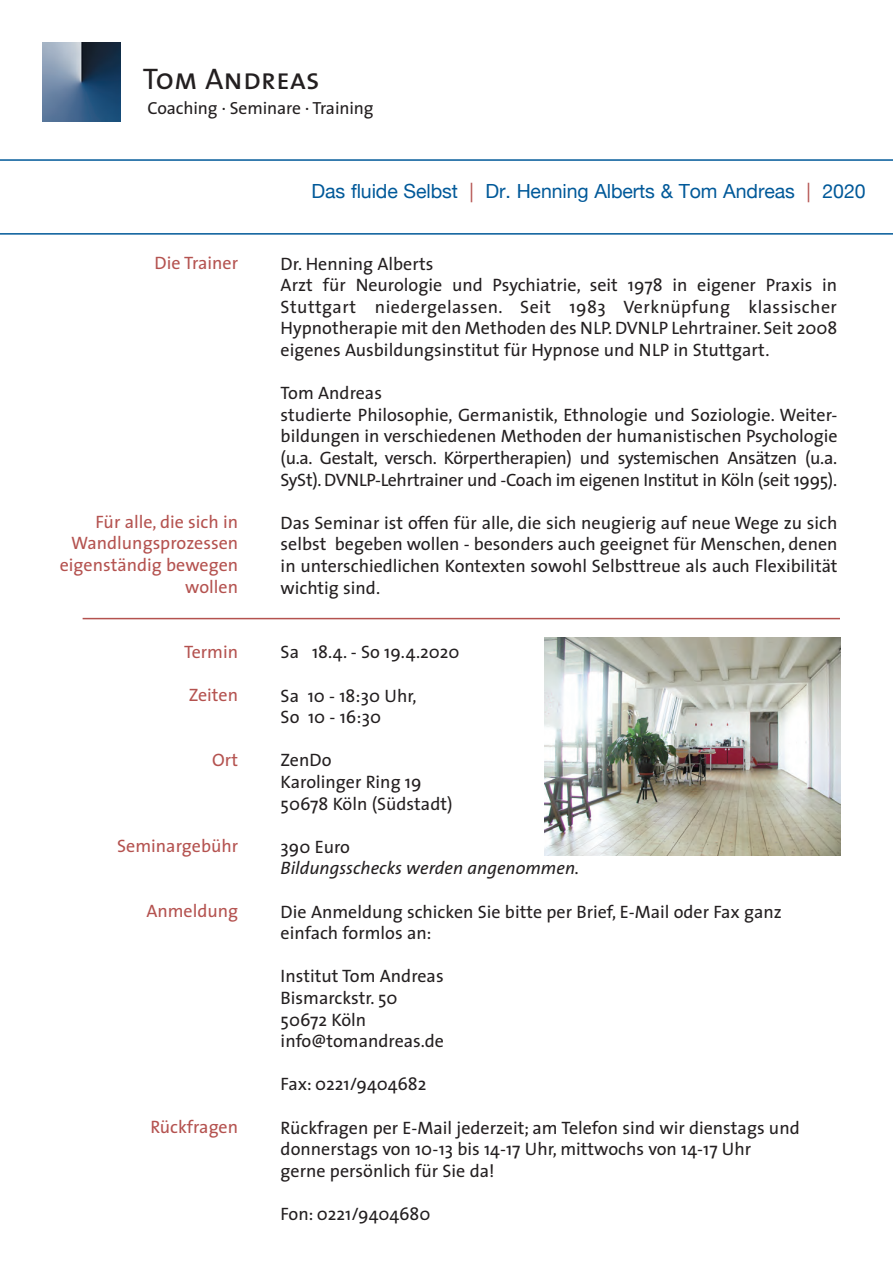
<style>
.page{position:relative;width:893px;height:1263px;background:#fff}
.page>*{position:absolute;margin:0;border:0;box-sizing:border-box;transform-origin:0 0}
.t1{font:29.85px "The Sans Caps";color:#231f20}
.t2{font:19.5px "Helvetica Neue";letter-spacing:-.005em;color:#005999}
.t3{font:18px/21.6px "The Sans";color:#231f20}
.t4{font:18px/21.6px "The Sans";color:#b4524f;text-align:right}
.t5{font:italic 18px "The Sans";color:#231f20}
.t6{font:17.55px "The Sans";letter-spacing:-.005em;color:#231f20}
.s1{color:#b4524f}
</style>
<div class="page">
<img style="left:43px;top:43px;width:78px;height:78px">
<hr style="left:0;top:233px;width:893px;height:2px;background:#005999">
<hr style="left:0;top:159px;width:893px;height:2px;background:#005999">
<hr style="left:83px;top:618px;width:757px;height:1px;background:#b4524f">
<img style="left:544px;top:637px;width:297px;height:218px">
<h1 class="t1" style="left:143px;top:69px;width:178px">Tom Andreas</h1>
<p class="t6" style="left:148px;top:101px;width:228px">Coaching · Seminare · Training</p>
<p class="t4" style="left:155px;top:253px;width:85px">Die Trainer</p>
<p class="t4" style="left:60px;top:513px;width:180px">Für alle, die sich in<br>Wandlungsprozessen eigenständig bewegen wollen</p>
<p class="t4" style="left:184px;top:642px;width:55px">Termin</p>
<p class="t4" style="left:189px;top:685px;width:51px">Zeiten</p>
<p class="t4" style="left:212px;top:750px;width:28px">Ort</p>
<p class="t4" style="left:117px;top:837px;width:122px">Seminargebühr</p>
<p class="t4" style="left:146px;top:901px;width:93px">Anmeldung</p>
<p class="t4" style="left:150px;top:1117px;width:89px">Rückfragen</p>
<p class="t2" style="left:312px;top:179px;width:555px">Das fluide Selbst <span class="s1">|</span> Dr. Henning Alberts &amp; Tom Andreas <span class="s1">|</span> 2020</p>
<p class="t3" style="left:281px;top:254px;width:558px">Dr. Henning Alberts<br>Arzt für Neurologie und Psychiatrie, seit 1978 in eigener Praxis in Stuttgart niedergelassen. Seit 1983 Verknüpfung klassischer Hypnotherapie mit den Methoden des NLP. DVNLP Lehrtrainer. Seit 2008 eigenes Ausbildungsinstitut für Hypnose und NLP in Stuttgart.</p>
<p class="t3" style="left:281px;top:384px;width:558px">Tom Andreas<br>studierte Philosophie, Germanistik, Ethnologie und Soziologie. Weiter&shy;bildungen in verschiedenen Methoden der humanistischen Psychologie (u.a. Gestalt, versch. Körpertherapien) und systemischen Ansätzen (u.a.<br>SySt). DVNLP-Lehrtrainer und -Coach im eigenen Institut in Köln (seit 1995).</p>
<p class="t3" style="left:281px;top:514px;width:558px;text-align:justify">Das Seminar ist offen für alle, die sich neugierig auf neue Wege zu sich selbst begeben wollen - besonders auch geeignet für Menschen, denen in unterschiedlichen Kontexten sowohl Selbsttreue als auch Flexibilität wichtig sind.</p>
<p class="t3" style="left:281px;top:643px;width:180px">Sa 18.4. - So 19.4.2020</p>
<p class="t3" style="left:281px;top:686px;width:138px">Sa 10 - 18:30 Uhr,<br>So 10 - 16:30</p>
<p class="t3" style="left:281px;top:751px;width:173px">ZenDo<br>Karolinger Ring 19<br>50678 Köln (Südstadt)</p>
<p class="t3" style="left:281px;top:838px;width:71px">390 Euro</p>
<p class="t5" style="left:281px;top:861px;width:300px">Bildungsschecks werden angenommen.</p>
<p class="t3" style="left:281px;top:902px;width:503px">Die Anmeldung schicken Sie bitte per Brief, E-Mail oder Fax ganz einfach formlos an:</p>
<p class="t3" style="left:281px;top:967px;width:165px">Institut Tom Andreas<br>Bismarckstr. 50<br>50672 Köln info@tomandreas.de</p>
<p class="t3" style="left:281px;top:1075px;width:147px">Fax: 0221/9404682</p>
<p class="t3" style="left:281px;top:1118px;width:521px">Rückfragen per E-Mail jederzeit; am Telefon sind wir dienstags und donnerstags von 10-13 bis 14-17 Uhr, mittwochs von 14-17 Uhr gerne persönlich für Sie da!</p>
<p class="t3" style="left:281px;top:1205px;width:151px">Fon: 0221/9404680</p>
</div>
